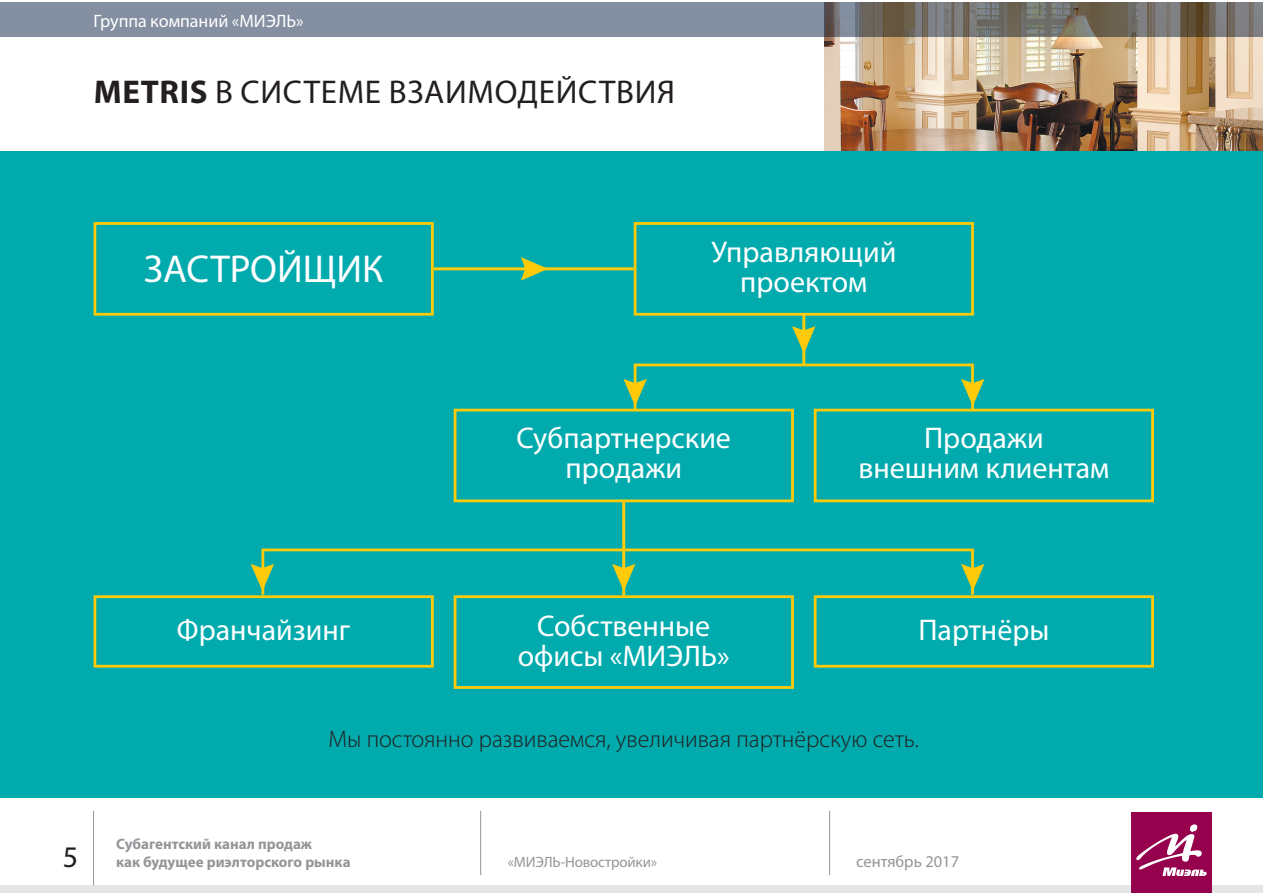
<style>
.page{position:relative;width:1263px;height:893px;background:#fff}
.page>*{position:absolute;margin:0;border:0;box-sizing:border-box;transform-origin:0 0}
.t1{font:39px "Myriad Pro";color:#fff}
.t2{font:33px "Myriad Pro";letter-spacing:.02em;color:#231f20}
.t3{font:30px/30px "Myriad Pro";color:#fff;text-align:center}
.t4{font:30px "Myriad Pro";color:#231f20}
.t5{font:300 24px "Myriad Pro";color:#231f20}
.t6{font:18px "Myriad Pro";color:#fff}
.t7{font:16.5px "Myriad Pro";color:#939598}
.t8{font:700 15px/18px "Myriad Pro";color:#939598}
.t9{font:15px "Myriad Pro";letter-spacing:-.01em;color:#939598}
.s1{font-weight:700}
</style>
<div class="page">
<div style="left:0;top:151px;width:1263px;height:646px;background:#00aaad"></div>
<img style="left:825px;top:36px;width:438px;height:115px">
<div style="left:0;top:2px;width:825px;height:34px;background:#848fa1"></div>
<svg style="left:825px;top:2px;width:438px;height:34px;background:#716d66"></svg>
<div style="left:94px;top:595px;width:340px;height:73px;border:3px solid #feca0a"></div>
<div style="left:454px;top:595px;width:340px;height:94px;border:3px solid #feca0a"></div>
<div style="left:814px;top:595px;width:340px;height:73px;border:3px solid #feca0a"></div>
<div style="left:814px;top:409px;width:340px;height:93px;border:3px solid #feca0a"></div>
<div style="left:454px;top:409px;width:340px;height:93px;border:3px solid #feca0a"></div>
<div style="left:94px;top:222px;width:340px;height:94px;border:3px solid #feca0a"></div>
<div style="left:634px;top:222px;width:340px;height:94px;border:3px solid #feca0a"></div>
<svg style="left:521px;top:257px;width:27px;height:24px"></svg>
<hr style="left:434px;top:267px;width:200px;height:3px;background:#feca0a">
<div style="left:634px;top:364px;width:340px;height:47px;border:3px solid #feca0a"></div>
<svg style="left:623px;top:379px;width:24px;height:27px"></svg>
<svg style="left:961px;top:379px;width:23px;height:27px"></svg>
<hr style="left:802px;top:315px;width:3px;height:49px;background:#feca0a">
<svg style="left:792px;top:326px;width:23px;height:27px"></svg>
<div style="left:261px;top:549px;width:713px;height:47px;border:3px solid #feca0a"></div>
<svg style="left:251px;top:564px;width:23px;height:27px"></svg>
<svg style="left:961px;top:564px;width:23px;height:27px"></svg>
<hr style="left:622px;top:500px;width:3px;height:96px;background:#feca0a">
<svg style="left:612px;top:564px;width:23px;height:27px"></svg>
<div style="left:1px;top:885px;width:1262px;height:8px;background:#e4e5e7"></div>
<hr style="left:93px;top:811px;width:1px;height:74px;background:#939598">
<hr style="left:480px;top:811px;width:1px;height:64px;background:#939598">
<hr style="left:829px;top:811px;width:1px;height:64px;background:#939598">
<div style="left:1131px;top:812px;width:81px;height:81px;background:#96014e"></div>
<svg style="left:1136px;top:824px;width:71px;height:52px"></svg>
<p class="t6" style="left:94px;top:10px;width:212px">Группа компаний «МИЭЛЬ»</p>
<p class="t2" style="left:94px;top:72px;width:583px"><span class="s1">METRIS</span> В СИСТЕМЕ ВЗАИМОДЕЙСТВИЯ</p>
<p class="t1" style="left:144px;top:245px;width:241px">ЗАСТРОЙЩИК</p>
<p class="t3" style="left:711px;top:236px;width:186px">Управляющий</p>
<p class="t3" style="left:740px;top:266px;width:129px">проектом</p>
<p class="t3" style="left:516px;top:423px;width:216px">Субпартнерские продажи</p>
<p class="t3" style="left:177px;top:614px;width:175px">Франчайзинг</p>
<p class="t3" style="left:537px;top:611px;width:175px">Собственные</p>
<p class="t3" style="left:518px;top:641px;width:214px">офисы «МИЭЛЬ»</p>
<p class="t3" style="left:924px;top:423px;width:121px">Продажи</p>
<p class="t3" style="left:858px;top:453px;width:252px">внешним клиентам</p>
<p class="t3" style="left:918px;top:614px;width:133px">Партнёры</p>
<p class="t5" style="left:328px;top:725px;width:592px">Мы постоянно развиваемся, увеличивая партнёрскую сеть.</p>
<p class="t4" style="left:63px;top:839px;width:17px">5</p>
<p class="t8" style="left:116px;top:835px;width:236px">Субагентский канал продаж<br>как будущее риэлторского рынка</p>
<p class="t9" style="left:508px;top:853px;width:151px">«МИЭЛЬ-Новостройки»</p>
<p class="t7" style="left:856px;top:852px;width:105px">сентябрь 2017</p>
</div>
